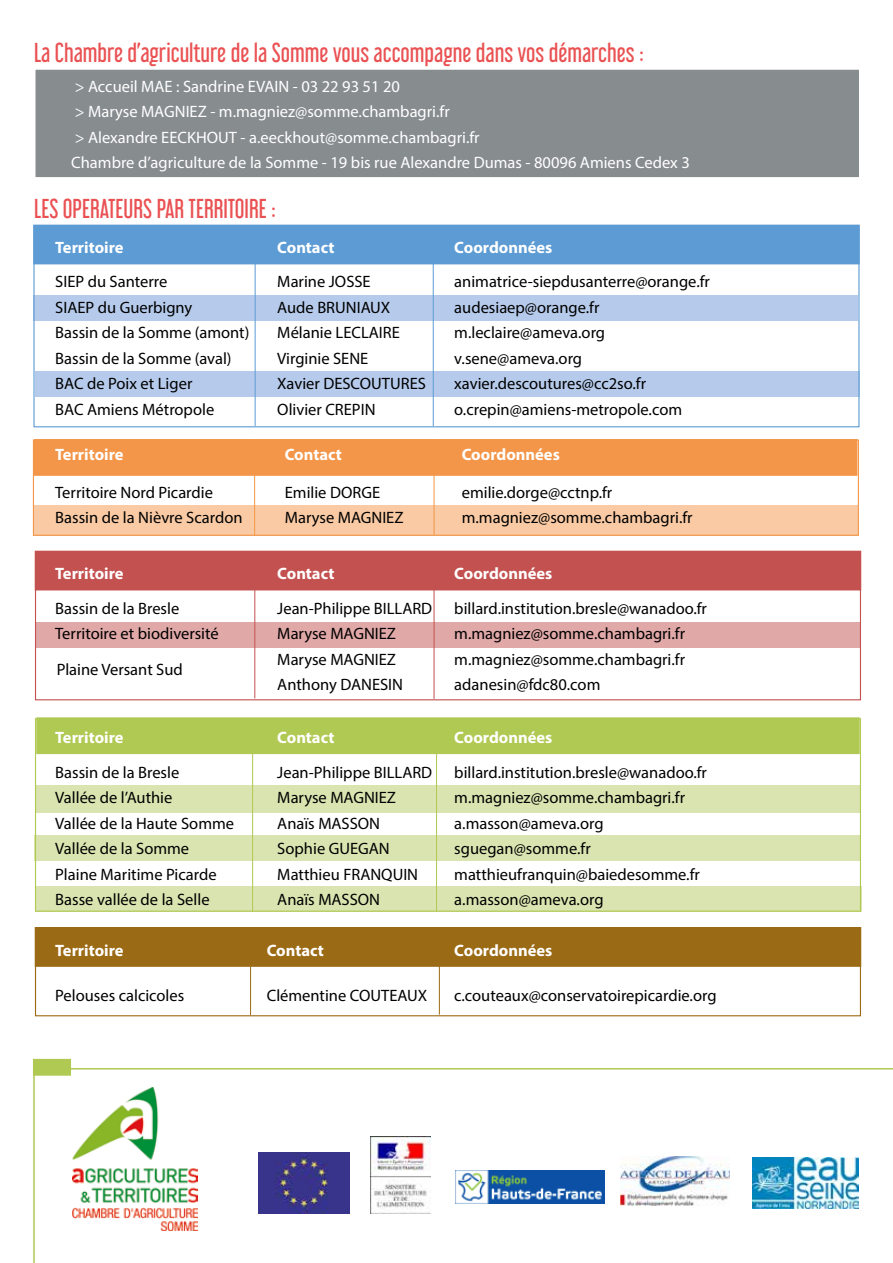
<style>
.page{position:relative;width:893px;height:1263px;background:#fff}
.page>*{position:absolute;margin:0;border:0;box-sizing:border-box;transform-origin:0 0}
.t1{font:24px "Libel Suit Rg";color:#ea5153}
.t2{font:16.5px "Myriad Pro";color:#000}
.t3{font:16.5px/25.5px "Myriad Pro";color:#fff}
.t4{font:700 16.5px "Myriad Pro";color:#fff}
</style>
<div class="page">
<div style="left:36px;top:887px;width:826px;height:25px;background:#dae4b0"></div>
<svg style="left:33px;top:1068px;width:860px;height:195px"></svg>
<img style="left:72px;top:1087px;width:126px;height:143px">
<div style="left:33px;top:1059px;width:38px;height:17px;background:#b0c952;border:2px solid #b0c952"></div>
<div style="left:35px;top:835px;width:826px;height:25px;background:#dae4b0"></div>
<div style="left:35px;top:785px;width:825px;height:28px;background:#dae4b0"></div>
<div style="left:35px;top:716px;width:826px;height:40px;background:#b0c952;border:2px solid #fff"></div>
<div style="left:35px;top:622px;width:825px;height:25px;background:#e1a8a8"></div>
<div style="left:35px;top:551px;width:826px;height:39px;background:#c35150"></div>
<div style="left:33px;top:505px;width:825px;height:31px;background:#f9caa4"></div>
<div style="left:33px;top:438px;width:826px;height:39px;background:#f39649;border:2px solid #fff"></div>
<div style="left:33px;top:295px;width:825px;height:25px;background:#b6cbeb"></div>
<div style="left:35px;top:371px;width:825px;height:26px;background:#b6cbeb"></div>
<div style="left:33px;top:225px;width:827px;height:39px;background:#5c9bd4"></div>
<div style="left:33px;top:225px;width:826px;height:202px;border:1px solid #5c9bd4"></div>
<hr style="left:255px;top:234px;width:1px;height:192px;background:#5c9bd4">
<hr style="left:433px;top:228px;width:1px;height:198px;background:#5c9bd4">
<div style="left:33px;top:439px;width:826px;height:97px;border:1px solid #f39649"></div>
<hr style="left:254px;top:439px;width:1px;height:97px;background:#f39649">
<hr style="left:434px;top:440px;width:1px;height:95px;background:#f39649">
<div style="left:35px;top:553px;width:826px;height:147px;border:1px solid #c35150"></div>
<hr style="left:254px;top:554px;width:1px;height:144px;background:#c35150">
<hr style="left:434px;top:553px;width:1px;height:146px;background:#c35150">
<div style="left:35px;top:718px;width:826px;height:194px;border:1px solid #b0c952"></div>
<hr style="left:252px;top:720px;width:1px;height:192px;background:#b0c952">
<hr style="left:436px;top:719px;width:1px;height:193px;background:#b0c952">
<div style="left:35px;top:927px;width:826px;height:40px;background:#9b6a14;border:2px solid #9b6a14"></div>
<div style="left:35px;top:927px;width:826px;height:89px;border:1px solid #9b6a14"></div>
<hr style="left:250px;top:930px;width:1px;height:85px;background:#9b6a14">
<hr style="left:439px;top:931px;width:1px;height:83px;background:#9b6a14">
<img style="left:258px;top:1152px;width:91px;height:62px">
<img style="left:370px;top:1137px;width:60px;height:76px">
<img style="left:620px;top:1157px;width:109px;height:49px">
<img style="left:456px;top:1170px;width:148px;height:33px">
<img style="left:752px;top:1158px;width:107px;height:51px">
<div style="left:34px;top:68px;width:826px;height:111px;background:#878c8f;border:2px solid #fff"></div>
<h1 class="t1" style="left:34px;top:33px;width:611px">La Chambre d’agriculture de la Somme vous accompagne dans vos démarches :</h1>
<p class="t3" style="left:71px;top:73px;width:620px">&gt; Accueil MAE : Sandrine EVAIN - 03 22 93 51 20<br>&gt; Maryse MAGNIEZ - m.magniez@somme.chambagri.fr<br>&gt; Alexandre EECKHOUT - a.eeckhout@somme.chambagri.fr<br>Chambre d’agriculture de la Somme - 19 bis rue Alexandre Dumas - 80096 Amiens Cedex 3</p>
<h1 class="t1" style="left:34px;top:189px;width:244px">LES OPERATEURS PAR TERRITOIRE :</h1>
<p class="t4" style="left:55px;top:236px;width:70px">Territoire</p>
<p class="t4" style="left:277px;top:236px;width:59px">Contact</p>
<p class="t4" style="left:454px;top:236px;width:100px">Coordonnées</p>
<p class="t2" style="left:55px;top:271px;width:114px">SIEP du Santerre</p>
<p class="t2" style="left:277px;top:271px;width:95px">Marine JOSSE</p>
<p class="t2" style="left:454px;top:271px;width:257px">animatrice-siepdusanterre@orange.fr</p>
<p class="t2" style="left:55px;top:297px;width:139px">SIAEP du Guerbigny</p>
<p class="t2" style="left:277px;top:297px;width:115px">Aude BRUNIAUX</p>
<p class="t2" style="left:454px;top:297px;width:147px">audesiaep@orange.fr</p>
<p class="t2" style="left:55px;top:322px;width:196px">Bassin de la Somme (amont)</p>
<p class="t2" style="left:277px;top:322px;width:124px">Mélanie LECLAIRE</p>
<p class="t2" style="left:454px;top:322px;width:152px">m.leclaire@ameva.org</p>
<p class="t2" style="left:55px;top:348px;width:178px">Bassin de la Somme (aval)</p>
<p class="t2" style="left:277px;top:348px;width:93px">Virginie SENE</p>
<p class="t2" style="left:454px;top:348px;width:129px">v.sene@ameva.org</p>
<p class="t2" style="left:55px;top:373px;width:139px">BAC de Poix et Liger</p>
<p class="t2" style="left:277px;top:373px;width:150px">Xavier DESCOUTURES</p>
<p class="t2" style="left:454px;top:373px;width:193px">xavier.descoutures@cc2so.fr</p>
<p class="t2" style="left:55px;top:399px;width:160px">BAC Amiens Métropole</p>
<p class="t2" style="left:277px;top:399px;width:100px">Olivier CREPIN</p>
<p class="t2" style="left:454px;top:399px;width:229px">o.crepin@amiens-metropole.com</p>
<p class="t4" style="left:55px;top:444px;width:70px">Territoire</p>
<p class="t4" style="left:285px;top:444px;width:59px">Contact</p>
<p class="t4" style="left:462px;top:444px;width:100px">Coordonnées</p>
<p class="t2" style="left:55px;top:482px;width:159px">Territoire Nord Picardie</p>
<p class="t2" style="left:285px;top:482px;width:97px">Emilie DORGE</p>
<p class="t2" style="left:462px;top:482px;width:152px">emilie.dorge@cctnp.fr</p>
<p class="t2" style="left:55px;top:508px;width:189px">Bassin de la Nièvre Scardon</p>
<p class="t2" style="left:285px;top:508px;width:120px">Maryse MAGNIEZ</p>
<p class="t2" style="left:462px;top:508px;width:232px">m.magniez@somme.chambagri.fr</p>
<p class="t4" style="left:55px;top:563px;width:70px">Territoire</p>
<p class="t4" style="left:277px;top:563px;width:59px">Contact</p>
<p class="t4" style="left:454px;top:563px;width:100px">Coordonnées</p>
<p class="t2" style="left:55px;top:598px;width:126px">Bassin de la Bresle</p>
<p class="t2" style="left:277px;top:598px;width:156px">Jean-Philippe BILLARD</p>
<p class="t2" style="left:454px;top:598px;width:254px">billard.institution.bresle@wanadoo.fr</p>
<p class="t2" style="left:55px;top:624px;width:165px">Territoire et biodiversité</p>
<p class="t2" style="left:277px;top:624px;width:120px">Maryse MAGNIEZ</p>
<p class="t2" style="left:454px;top:624px;width:232px">m.magniez@somme.chambagri.fr</p>
<p class="t2" style="left:277px;top:649px;width:120px">Maryse MAGNIEZ</p>
<p class="t2" style="left:454px;top:649px;width:232px">m.magniez@somme.chambagri.fr</p>
<p class="t2" style="left:277px;top:675px;width:127px">Anthony DANESIN</p>
<p class="t2" style="left:454px;top:675px;width:148px">adanesin@fdc80.com</p>
<p class="t2" style="left:57px;top:660px;width:128px">Plaine Versant Sud</p>
<p class="t4" style="left:55px;top:727px;width:70px">Territoire</p>
<p class="t4" style="left:277px;top:727px;width:59px">Contact</p>
<p class="t4" style="left:454px;top:727px;width:100px">Coordonnées</p>
<p class="t2" style="left:55px;top:762px;width:126px">Bassin de la Bresle</p>
<p class="t2" style="left:277px;top:762px;width:156px">Jean-Philippe BILLARD</p>
<p class="t2" style="left:454px;top:762px;width:254px">billard.institution.bresle@wanadoo.fr</p>
<p class="t2" style="left:55px;top:788px;width:119px">Vallée de l’Authie</p>
<p class="t2" style="left:277px;top:788px;width:120px">Maryse MAGNIEZ</p>
<p class="t2" style="left:454px;top:788px;width:232px">m.magniez@somme.chambagri.fr</p>
<p class="t2" style="left:55px;top:813px;width:180px">Vallée de la Haute Somme</p>
<p class="t2" style="left:277px;top:813px;width:104px">Anaïs MASSON</p>
<p class="t2" style="left:454px;top:813px;width:151px">a.masson@ameva.org</p>
<p class="t2" style="left:55px;top:838px;width:135px">Vallée de la Somme</p>
<p class="t2" style="left:277px;top:838px;width:114px">Sophie GUEGAN</p>
<p class="t2" style="left:454px;top:838px;width:138px">sguegan@somme.fr</p>
<p class="t2" style="left:55px;top:864px;width:163px">Plaine Maritime Picarde</p>
<p class="t2" style="left:277px;top:864px;width:142px">Matthieu FRANQUIN</p>
<p class="t2" style="left:454px;top:864px;width:247px">matthieufranquin@baiedesomme.fr</p>
<p class="t2" style="left:55px;top:889px;width:156px">Basse vallée de la Selle</p>
<p class="t2" style="left:277px;top:889px;width:104px">Anaïs MASSON</p>
<p class="t2" style="left:454px;top:889px;width:151px">a.masson@ameva.org</p>
<p class="t4" style="left:55px;top:939px;width:70px">Territoire</p>
<p class="t4" style="left:267px;top:939px;width:59px">Contact</p>
<p class="t4" style="left:454px;top:939px;width:100px">Coordonnées</p>
<p class="t2" style="left:55px;top:985px;width:131px">Pelouses calcicoles</p>
<p class="t2" style="left:267px;top:985px;width:162px">Clémentine COUTEAUX</p>
<p class="t2" style="left:454px;top:985px;width:264px">c.couteaux@conservatoirepicardie.org</p>
</div>
